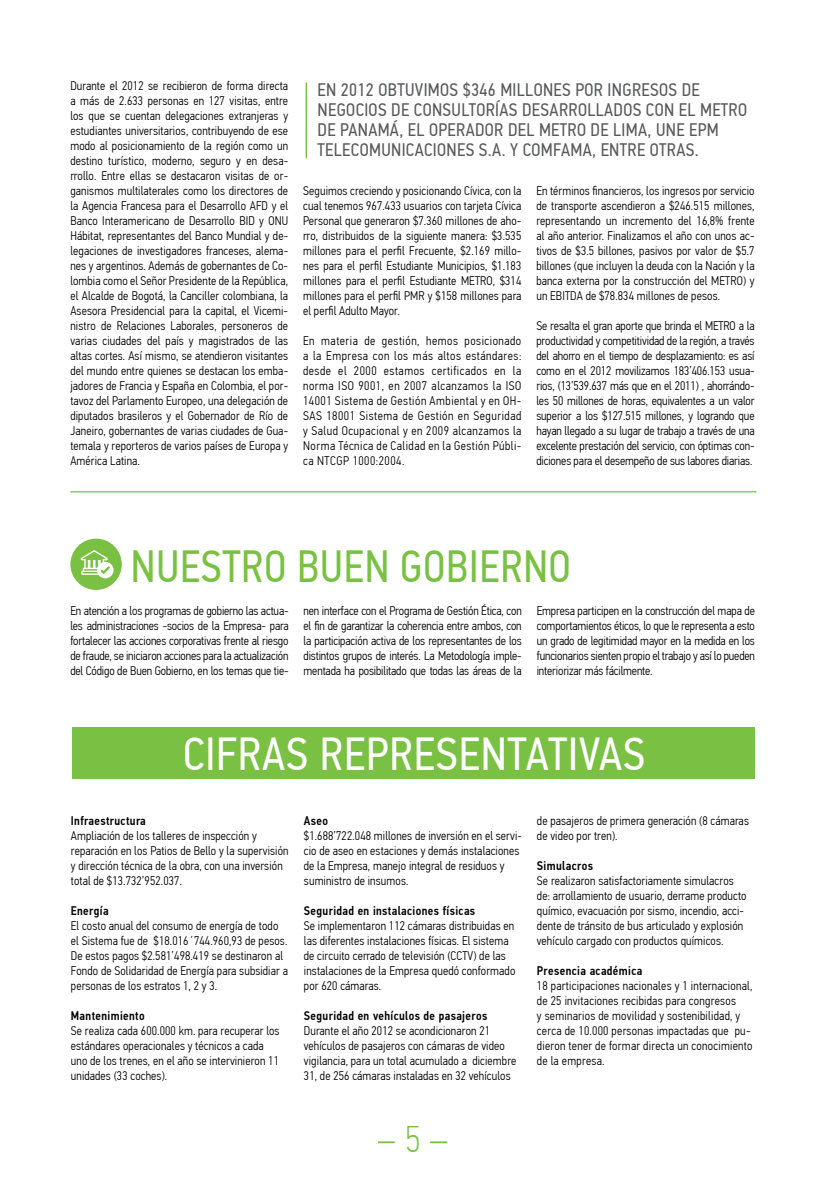
<style>
.page{position:relative;width:826px;height:1180px;background:#fff}
.page>*{position:absolute;margin:0;border:0;box-sizing:border-box;transform-origin:0 0}
.t1{font:46.25px "PF Din Text Cond Pro";letter-spacing:.02em;color:#fff}
.t2{font:45px "PF Din Text Cond Pro";letter-spacing:.02em;color:#7ac143}
.t3{font:100 37.5px "PF Din Text Cond Pro";color:#7ac143}
.t4{font:18.12px/20px "PF Din Text Cond Pro";letter-spacing:.02em;color:#58595b}
.t5{font:300 12.5px/15px "PF Din Text Cond Pro";letter-spacing:.01em;color:#000}
.t6{font:500 12.5px "PF Din Text Cond Pro";letter-spacing:.03em;color:#000}
</style>
<div class="page">
<hr style="left:70px;top:491px;width:686px;height:1px;background:#7ac143">
<hr style="left:305px;top:83px;width:2px;height:75px;background:#7ac143">
<div style="left:72px;top:728px;width:683px;height:51px;background:#7ac143"></div>
<div style="left:70px;top:539px;width:52px;height:51px;background:#7ac143;border-radius:50%"></div>
<div style="left:97px;top:562px;width:17px;height:16px;background:#fff;border-radius:50%"></div>
<svg style="left:80px;top:550px;width:30px;height:25px"></svg>
<p class="t5" style="left:70px;top:78px;width:219px;text-align:justify">Durante el 2012 se recibieron de forma directa a más de 2.633 personas en 127 visitas, entre los que se cuentan delegaciones extranjeras y estudiantes universitarios, contribuyendo de ese modo al posicionamiento de la región como un destino turístico, moderno, seguro y en desa&shy;rrollo. Entre ellas se destacaron visitas de or&shy;ganismos multilaterales como los directores de la Agencia Francesa para el Desarrollo AFD y el Banco Interamericano de Desarrollo BID y ONU Hábitat, representantes del Banco Mundial y de&shy;legaciones de investigadores franceses, alema&shy;nes y argentinos. Además de gobernantes de Co&shy;lombia como el Señor Presidente de la República, el Alcalde de Bogotá, la Canciller colombiana, la Asesora Presidencial para la capital, el Vicemi&shy;nistro de Relaciones Laborales, personeros de varias ciudades del país y magistrados de las altas cortes. Así mismo, se atendieron visitantes del mundo entre quienes se destacan los emba&shy;jadores de Francia y España en Colombia, el por&shy;tavoz del Parlamento Europeo, una delegación de diputados brasileros y el Gobernador de Río de Janeiro, gobernantes de varias ciudades de Gua&shy;temala y reporteros de varios países de Europa y América Latina.</p>
<h3 class="t4" style="left:317px;top:80px;width:431px">EN 2012 OBTUVIMOS $346 MILLONES POR INGRESOS DE NEGOCIOS DE CONSULTORÍAS DESARROLLADOS CON EL METRO DE PANAMÁ, EL OPERADOR DEL METRO DE LIMA, UNE EPM TELECOMUNICACIONES S.A. Y COMFAMA, ENTRE OTRAS.</h3>
<p class="t5" style="left:303px;top:183px;width:220px;text-align:justify">Seguimos creciendo y posicionando Cívica, con la cual tenemos 967.433 usuarios con tarjeta Cívica Personal que generaron $7.360 millones de aho&shy;rro, distribuidos de la siguiente manera: $3.535 millones para el perfil Frecuente, $2.169 millo&shy;nes para el perfil Estudiante Municipios, $1.183 millones para el perfil Estudiante METRO, $314 millones para el perfil PMR y $158 millones para el perfil Adulto Mayor.</p>
<p class="t5" style="left:303px;top:333px;width:220px;text-align:justify">En materia de gestión, hemos posicionado a la Empresa con los más altos estándares: desde el 2000 estamos certificados en la norma ISO 9001, en 2007 alcanzamos la ISO 14001 Sistema de Gestión Ambiental y en OH-SAS 18001 Sistema de Gestión en Seguridad y Salud Ocupacional y en 2009 alcanzamos la Norma Técnica de Calidad en la Gestión Públi&shy;ca NTCGP 1000:2004.</p>
<p class="t5" style="left:536px;top:183px;width:220px;text-align:justify">En términos financieros, los ingresos por servicio de transporte ascendieron a $246.515 millones, representando un incremento del 16,8% frente al año anterior. Finalizamos el año con unos ac&shy;tivos de $3.5 billones, pasivos por valor de $5.7 billones (que incluyen la deuda con la Nación y la banca externa por la construcción del METRO) y un EBITDA de $78.834 millones de pesos.</p>
<p class="t5" style="left:536px;top:318px;width:220px;text-align:justify">Se resalta el gran aporte que brinda el METRO a la productividad y competitividad de la región, a través del ahorro en el tiempo de desplazamiento: es así como en el 2012 movilizamos 183’406.153 usua&shy;rios, (13’539.637 más que en el 2011) , ahorrándo&shy;les 50 millones de horas, equivalentes a un valor superior a los $127.515 millones, y logrando que hayan llegado a su lugar de trabajo a través de una excelente prestación del servicio, con óptimas con&shy;diciones para el desempeño de sus labores diarias.</p>
<h2 class="t2" style="left:131px;top:540px;width:441px">NUESTRO BUEN GOBIERNO</h2>
<p class="t5" style="left:70px;top:603px;width:220px;text-align:justify">En atención a los programas de gobierno las actua&shy;les administraciones -socios de la Empresa- para fortalecer las acciones corporativas frente al riesgo de fraude, se iniciaron acciones para la actualización del Código de Buen Gobierno, en los temas que tie-</p>
<p class="t5" style="left:303px;top:603px;width:220px;text-align:justify">nen interface con el Programa de Gestión Ética, con el fin de garantizar la coherencia entre ambos, con la participación activa de los representantes de los distintos grupos de interés. La Metodología imple&shy;mentada ha posibilitado que todas las áreas de la</p>
<p class="t5" style="left:537px;top:603px;width:220px;text-align:justify">Empresa participen en la construcción del mapa de comportamientos éticos, lo que le representa a esto un grado de legitimidad mayor en la medida en los funcionarios sienten propio el trabajo y así lo pueden interiorizar más fácilmente.</p>
<h1 class="t1" style="left:183px;top:727px;width:463px">CIFRAS REPRESENTATIVAS</h1>
<p class="t6" style="left:71px;top:813px;width:76px">Infraestructura</p>
<p class="t5" style="left:71px;top:828px;width:219px">Ampliación de los talleres de inspección y reparación en los Patios de Bello y la supervisión y dirección técnica de la obra, con una inversión total de $13.732’952.037.</p>
<p class="t6" style="left:71px;top:903px;width:39px">Energía</p>
<p class="t5" style="left:71px;top:918px;width:218px">El costo anual del consumo de energía de todo el Sistema fue de $18.016´744.960,93 de pesos.<br>De estos pagos $2.581’498.419 se destinaron al Fondo de Solidaridad de Energía para subsidiar a personas de los estratos 1, 2 y 3.</p>
<p class="t6" style="left:71px;top:1008px;width:75px">Mantenimiento</p>
<p class="t5" style="left:71px;top:1023px;width:210px">Se realiza cada 600.000 km. para recuperar los estándares operacionales y técnicos a cada uno de los trenes, en el año se intervinieron 11 unidades (33 coches).</p>
<p class="t6" style="left:304px;top:813px;width:26px">Aseo</p>
<p class="t5" style="left:304px;top:828px;width:219px">$1.688’722.048 millones de inversión en el servi&shy;cio de aseo en estaciones y demás instalaciones de la Empresa, manejo integral de residuos y suministro de insumos.</p>
<p class="t6" style="left:304px;top:903px;width:173px">Seguridad en instalaciones físicas</p>
<p class="t5" style="left:304px;top:918px;width:213px">Se implementaron 112 cámaras distribuidas en las diferentes instalaciones físicas. El sistema de circuito cerrado de televisión (CCTV) de las instalaciones de la Empresa quedó conformado por 620 cámaras.</p>
<p class="t6" style="left:304px;top:1008px;width:185px">Seguridad en vehículos de pasajeros</p>
<p class="t5" style="left:304px;top:1023px;width:214px">Durante el año 2012 se acondicionaron 21 vehículos de pasajeros con cámaras de video vigilancia, para un total acumulado a diciembre 31, de 256 cámaras instaladas en 32 vehículos</p>
<p class="t5" style="left:537px;top:813px;width:213px">de pasajeros de primera generación (8 cámaras de video por tren).</p>
<p class="t6" style="left:537px;top:858px;width:57px">Simulacros</p>
<p class="t5" style="left:537px;top:873px;width:211px">Se realizaron satisfactoriamente simulacros de: arrollamiento de usuario, derrame producto químico, evacuación por sismo, incendio, acci&shy;dente de tránsito de bus articulado y explosión vehículo cargado con productos químicos.</p>
<p class="t6" style="left:537px;top:963px;width:107px">Presencia académica</p>
<p class="t5" style="left:537px;top:978px;width:217px">18 participaciones nacionales y 1 internacional, de 25 invitaciones recibidas para congresos<br>y seminarios de movilidad y sostenibilidad, y cerca de 10.000 personas impactadas que pu&shy;dieron tener de formar directa un conocimiento de la empresa.</p>
<h3 class="t3" style="left:378px;top:1118px;width:72px">– 5 –</h3>
</div>
